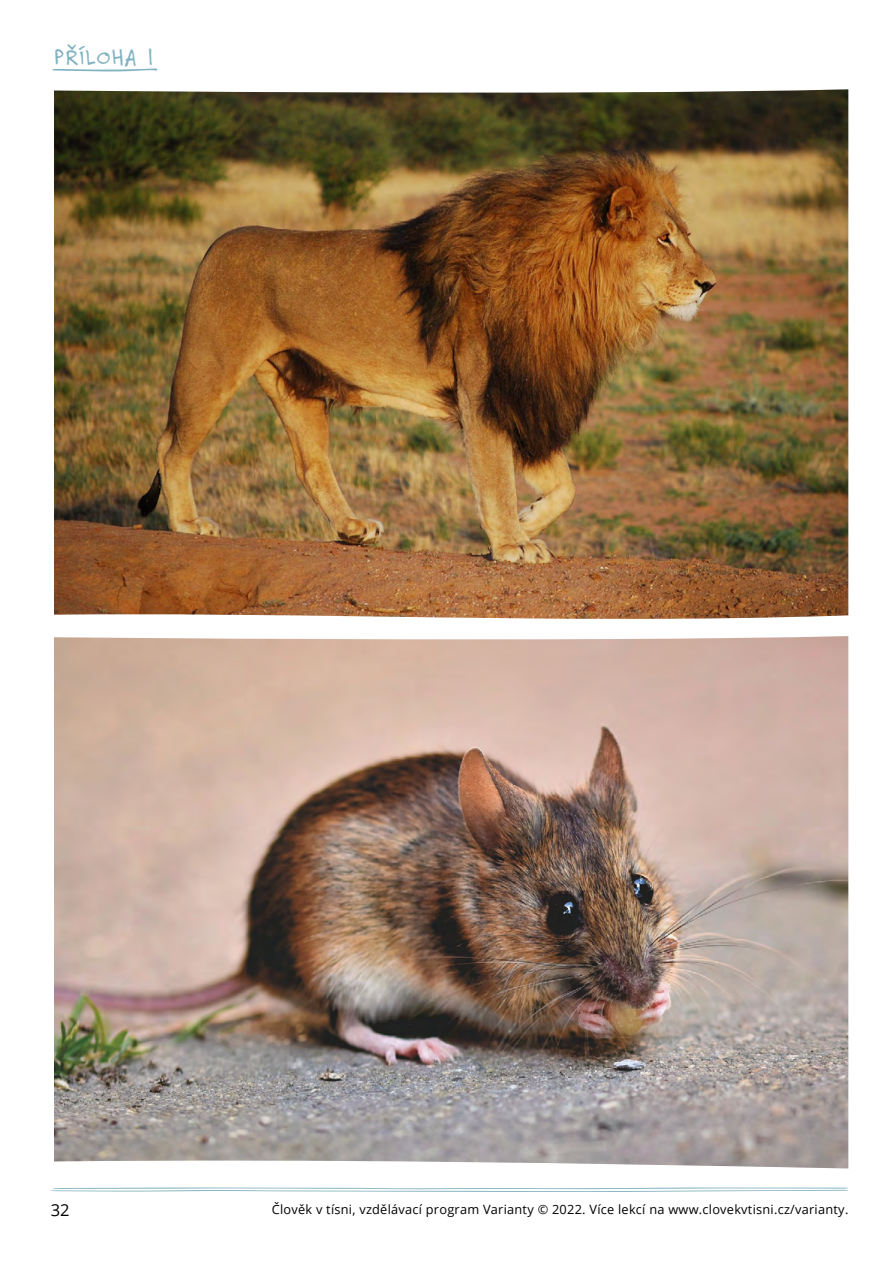
<style>
.page{position:relative;width:893px;height:1263px;background:#fff}
.page>*{position:absolute;margin:0;border:0;box-sizing:border-box;transform-origin:0 0}
.t1{font:24px "Felt Tip Roman";letter-spacing:.04em;color:#82b3c1}
.t2{font:16.5px "Open Sans";color:#000}
.t3{font:12.75px "Open Sans";letter-spacing:.02em;color:#000}
</style>
<div class="page">
<svg style="left:51px;top:1187px;width:797px;height:5px"></svg>
<img style="left:54px;top:89px;width:794px;height:530px">
<img style="left:54px;top:636px;width:794px;height:532px">
<svg style="left:52px;top:68px;width:106px;height:4px"></svg>
<h1 class="t1" style="left:54px;top:41px;width:103px">PŘÍLOHA 1</h1>
<p class="t2" style="left:51px;top:1198px;width:20px">32</p>
<p class="t3" style="left:272px;top:1200px;width:578px">Člověk v tísni, vzdělávací program Varianty © 2022. Více lekcí na www.clovekvtisni.cz/varianty.</p>
</div>
